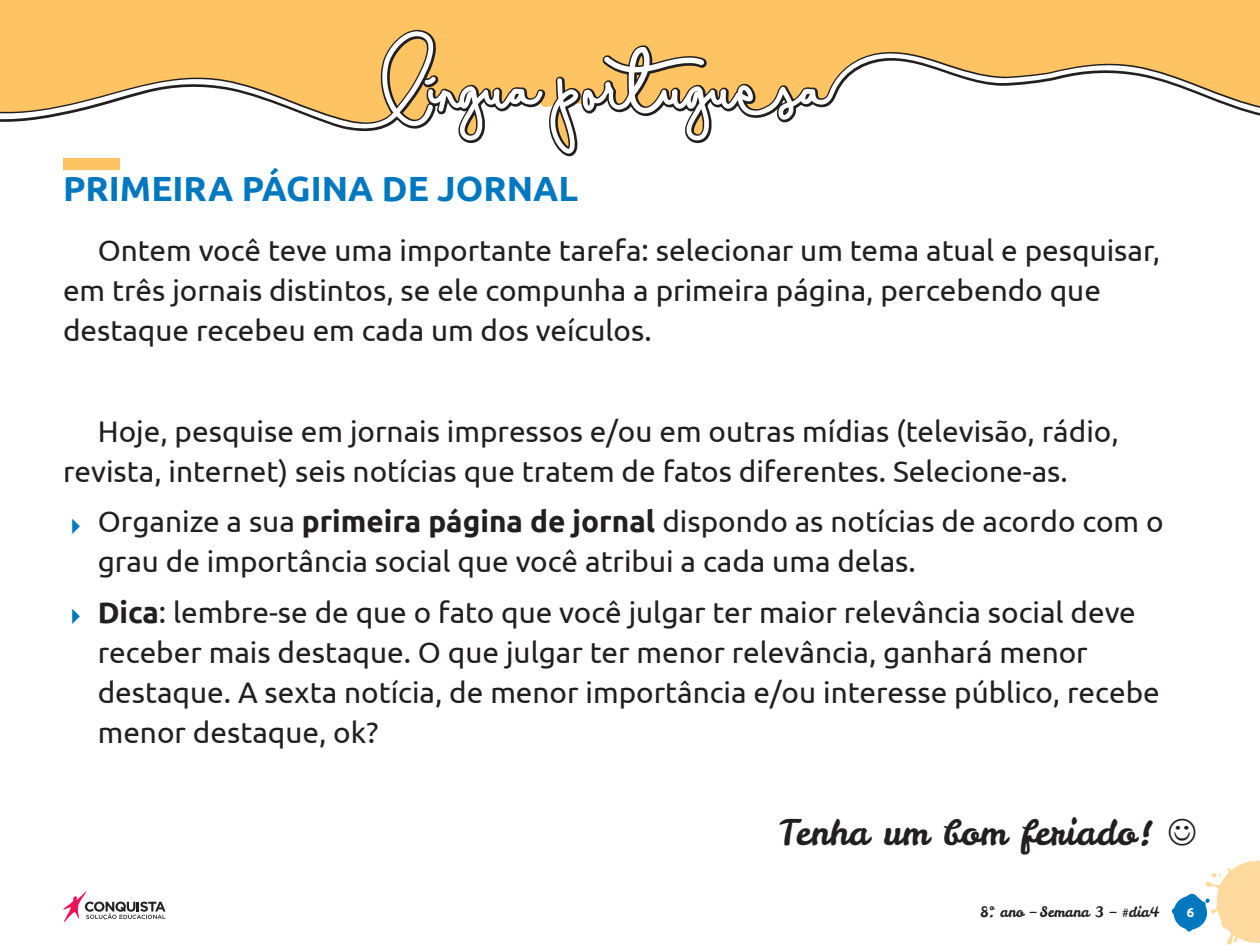
<style>
.page{position:relative;width:1260px;height:945px;background:#fff}
.page>*{position:absolute;margin:0;border:0;box-sizing:border-box;transform-origin:0 0}
.t1{font:700 35px "Ubuntu";color:#0078c0}
.t2{font:35px "Leckerli One";color:#231f20}
.t3{font:29.75px/40.2px "Ubuntu";color:#231f20}
.t4{font:14.35px "Leckerli One";color:#231f20}
.t5{font:700 13.12px "Ubuntu";color:#fff}
.s1{font-weight:700}
</style>
<div class="page">
<svg style="left:1172px;top:861px;width:88px;height:84px"></svg>
<svg style="left:63px;top:891px;width:103px;height:31px"></svg>
<svg style="left:0;top:0;width:1260px;height:158px;background:#fdca74"></svg>
<svg style="left:0;top:31px;width:1260px;height:123px"></svg>
<div style="left:63px;top:158px;width:57px;height:12px;background:#fec463"></div>
<p class="t1" style="left:63px;top:167px;width:517px">PRIMEIRA PÁGINA DE JORNAL</p>
<p class="t3" style="left:63px;top:229px;width:1099px;text-indent:35px">Ontem você teve uma importante tarefa: selecionar um tema atual e pesquisar, em três jornais distintos, se ele compunha a primeira página, percebendo que destaque recebeu em cada um dos veículos.</p>
<p class="t3" style="left:63px;top:410px;width:1057px;text-indent:35px">Hoje, pesquise em jornais impressos e/ou em outras mídias (televisão, rádio, revista, internet) seis notícias que tratem de fatos diferentes. Selecione-as.</p>
<p class="t3" style="left:98px;top:501px;width:1067px">Organize a sua <span class="s1">primeira página de jornal</span> dispondo as notícias de acordo com o grau de importância social que você atribui a cada uma delas.</p>
<p class="t3" style="left:98px;top:591px;width:1064px"><span class="s1">Dica</span>: lembre-se de que o fato que você julgar ter maior relevância social deve receber mais destaque. O que julgar ter menor relevância, ganhará menor destaque. A sexta notícia, de menor importância e/ou interesse público, recebe menor destaque, ok?</p>
<p class="t2" style="left:779px;top:809px;width:376px">Tenha um bom feriado!</p>
<p class="t4" style="left:980px;top:903px;width:181px">8º. ano – Semana 3 – #dia4</p>
<p class="t5" style="left:1187px;top:905px;width:9px">6</p>
</div>
